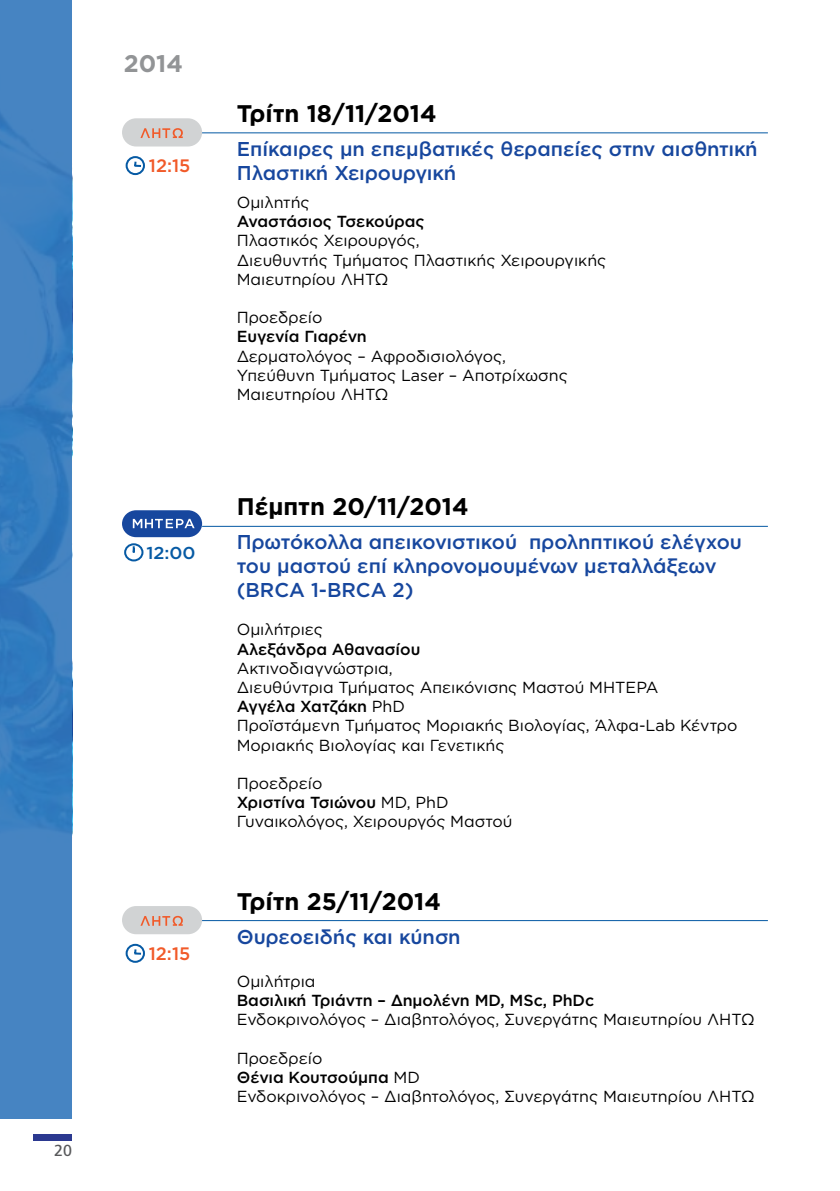
<style>
.page{position:relative;width:840px;height:1191px;background:#fff}
.page>*{position:absolute;margin:0;border:0;box-sizing:border-box;transform-origin:0 0}
.t1{font:700 24px "Gotham Greek";color:#000}
.t2{font:700 24px "Gotham Greek";color:#929496}
.t3{font:500 20px/24px "Gotham Greek";color:#17479e}
.t4{font:500 18px "Gotham Greek";color:#f15a29}
.t5{font:500 17.2px "Gotham Greek";color:#065aa4;scale:1.05 1}
.t6{font:16px/19.2px "Gotham Greek";color:#000}
.t7{font:500 16px "Gotham Greek";color:#000}
.t8{font:16px "PF Catalog";color:#58595b}
.s1{font-weight:500}
</style>
<div class="page">
<div style="left:34px;top:1134px;width:38px;height:6px;background:#2b3990"></div>
<hr style="left:202px;top:526px;width:565px;height:1px;background:#065aa4">
<hr style="left:192px;top:132px;width:575px;height:1px;background:#065aa4">
<div style="left:122px;top:118px;width:80px;height:28px;background:#d1d3d4;border-radius:14px"></div>
<svg style="left:140px;top:128px;width:43px;height:10px"></svg>
<svg style="left:125px;top:156px;width:20px;height:20px"></svg>
<svg style="left:122px;top:510px;width:80px;height:52px"></svg>
<hr style="left:192px;top:920px;width:575px;height:1px;background:#065aa4">
<div style="left:122px;top:906px;width:80px;height:28px;background:#d1d3d4;border-radius:14px"></div>
<svg style="left:140px;top:916px;width:43px;height:9px"></svg>
<svg style="left:125px;top:943px;width:20px;height:20px"></svg>
<svg style="left:0;top:0;width:72px;height:1119px;background:#3d7fc0"></svg>
<p class="t8" style="left:54px;top:1141px;width:19px">20</p>
<h1 class="t2" style="left:124px;top:50px;width:61px">2014</h1>
<p class="t4" style="left:149px;top:155px;width:43px">12:15</p>
<p class="t5" style="left:146px;top:543px;width:48px">12:00</p>
<p class="t4" style="left:149px;top:943px;width:43px">12:15</p>
<h1 class="t1" style="left:236px;top:100px;width:201px">Τρίτη 18/11/2014</h1>
<p class="t3" style="left:236px;top:136px;width:522px">Επίκαιρες μη επεμβατικές θεραπείες στην αισθητική<br>Πλαστική Χειρουργική</p>
<p class="t6" style="left:236px;top:192px;width:74px">Ομιλητής</p>
<p class="t7" style="left:236px;top:212px;width:189px">Αναστάσιος Τσεκούρας</p>
<p class="t6" style="left:236px;top:231px;width:371px">Πλαστικός Χειρουργός,<br>Διευθυντής Τμήματος Πλαστικής Χειρουργικής<br>Μαιευτηρίου ΛΗΤΩ</p>
<p class="t6" style="left:236px;top:308px;width:87px">Προεδρείο</p>
<p class="t7" style="left:236px;top:328px;width:131px">Ευγενία Γιαρένη</p>
<p class="t6" style="left:236px;top:346px;width:332px">Δερματολόγος – Αφροδισιολόγος,<br>Υπεύθυνη Τμήματος Laser – Αποτρίχωσης<br>Μαιευτηρίου ΛΗΤΩ</p>
<h1 class="t1" style="left:236px;top:492px;width:233px">Πέμπτη 20/11/2014</h1>
<p class="t3" style="left:236px;top:529px;width:506px">Πρωτόκολλα απεικονιστικού προληπτικού ελέγχου του μαστού επί κληρονομουμένων μεταλλάξεων (BRCA 1-BRCA 2)</p>
<p class="t6" style="left:236px;top:620px;width:88px">Ομιλήτριες</p>
<p class="t7" style="left:236px;top:640px;width:185px">Αλεξάνδρα Αθανασίου</p>
<p class="t6" style="left:236px;top:658px;width:502px">Ακτινοδιαγνώστρια,<br>Διευθύντρια Τμήματος Απεικόνισης Μαστού ΜΗΤΕΡΑ<br><span class="s1">Αγγέλα Χατζάκη</span> PhD<br>Προϊστάμενη Τμήματος Μοριακής Βιολογίας, Άλφα-Lab Κέντρο Μοριακής Βιολογίας και Γενετικής</p>
<p class="t6" style="left:236px;top:773px;width:277px">Προεδρείο<br><span class="s1">Χριστίνα Τσιώνου</span> MD, PhD<br>Γυναικολόγος, Χειρουργός Μαστού</p>
<h1 class="t1" style="left:236px;top:887px;width:206px">Τρίτη 25/11/2014</h1>
<p class="t3" style="left:236px;top:924px;width:225px">Θυρεοειδής και κύηση</p>
<p class="t6" style="left:236px;top:971px;width:80px">Ομιλήτρια</p>
<p class="t7" style="left:236px;top:991px;width:359px">Βασιλική Τριάντη – Δημολένη MD, MSc, PhDc</p>
<p class="t6" style="left:236px;top:1009px;width:519px">Ενδοκρινολόγος – Διαβητολόγος, Συνεργάτης Μαιευτηρίου ΛΗΤΩ</p>
<p class="t6" style="left:236px;top:1048px;width:519px">Προεδρείο<br><span class="s1">Θένια Κουτσούμπα</span> MD<br>Ενδοκρινολόγος – Διαβητολόγος, Συνεργάτης Μαιευτηρίου ΛΗΤΩ</p>
</div>
